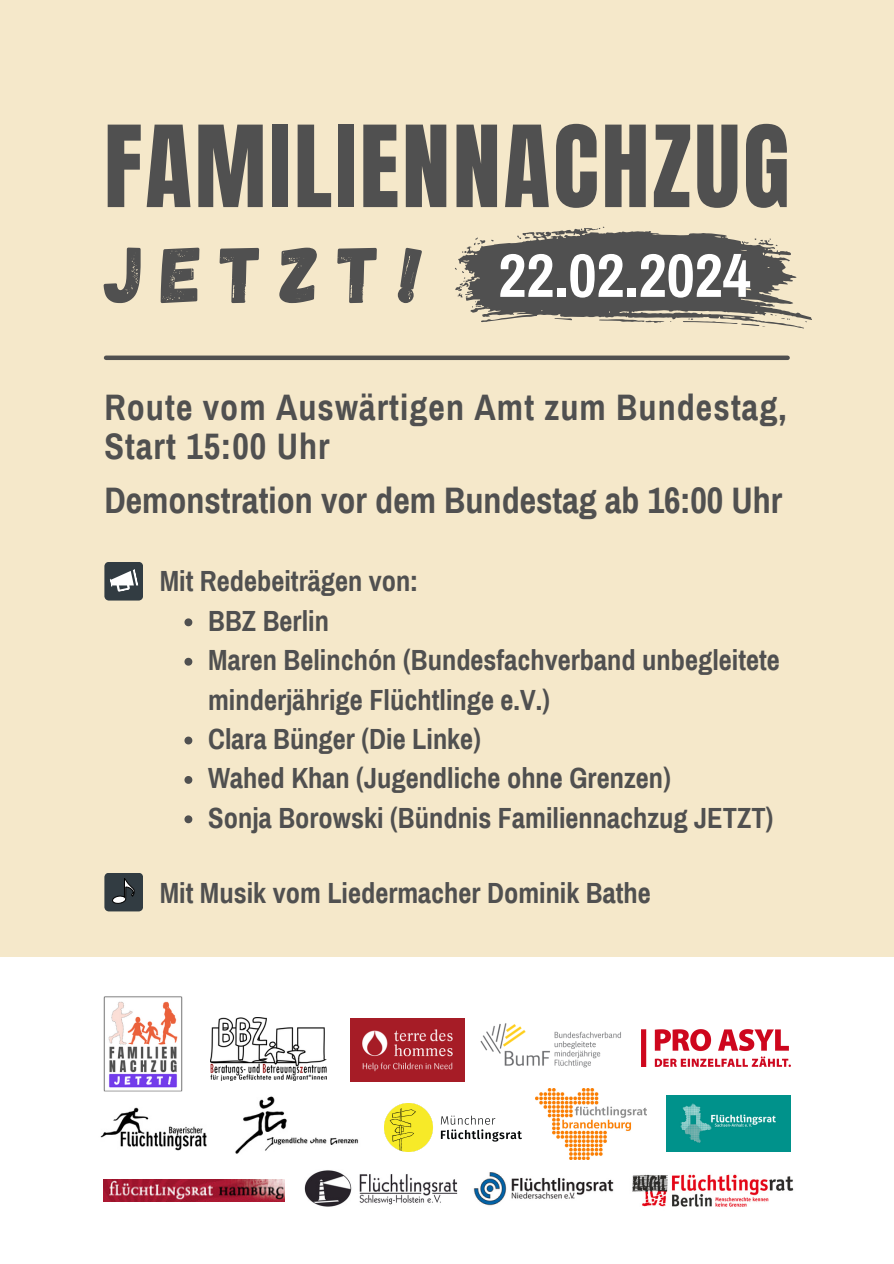
<style>
.page{position:relative;width:894px;height:1264px;background:#fff}
.page>*{position:absolute;margin:0;border:0;box-sizing:border-box;transform-origin:0 0}
.t1{font:96px "Anton";letter-spacing:.03em;color:#505050}
.t2{font:79.5px "Gagalin";letter-spacing:.225em;color:#505050}
.t3{font:700 61.5px "Archivo Narrow";color:#fff}
.t4{font:700 36px/39.3px "Archivo Narrow";letter-spacing:.03em;color:#505050}
.t5{font:700 36px "Archivo Narrow";color:#505050}
.t6{font:700 28.5px/39.3px "Archivo Narrow";color:#505050}
</style>
<div class="page">
<div style="left:0;top:0;width:893px;height:1263px;background:#f5e8ca"></div>
<div style="left:106px;top:355px;width:681px;height:5px;background:#505050"></div>
<div style="left:0;top:957px;width:893px;height:306px;background:#fff"></div>
<img style="left:211px;top:1017px;width:116px;height:63px">
<img style="left:304px;top:1170px;width:153px;height:36px">
<img style="left:103px;top:996px;width:80px;height:96px">
<img style="left:385px;top:1103px;width:136px;height:48px">
<img style="left:666px;top:1095px;width:124px;height:56px">
<img style="left:641px;top:1029px;width:148px;height:37px">
<img style="left:100px;top:1107px;width:107px;height:43px">
<img style="left:480px;top:1023px;width:141px;height:44px">
<img style="left:350px;top:1018px;width:114px;height:63px">
<svg style="left:104px;top:873px;width:39px;height:38px"></svg>
<svg style="left:104px;top:562px;width:39px;height:38px"></svg>
<svg style="left:455px;top:227px;width:356px;height:102px"></svg>
<img style="left:235px;top:1096px;width:124px;height:58px">
<img style="left:103px;top:1179px;width:181px;height:22px">
<img style="left:473px;top:1172px;width:141px;height:34px">
<img style="left:536px;top:1088px;width:110px;height:71px">
<img style="left:632px;top:1174px;width:162px;height:33px">
<svg style="left:184px;top:618px;width:8px;height:8px"></svg>
<svg style="left:184px;top:657px;width:8px;height:8px"></svg>
<svg style="left:184px;top:736px;width:8px;height:8px"></svg>
<svg style="left:184px;top:776px;width:8px;height:7px"></svg>
<svg style="left:184px;top:815px;width:8px;height:8px"></svg>
<p class="t1" style="left:104px;top:98px;width:687px">FAMILIENNACHZUG</p>
<p class="t2" style="left:104px;top:223px;width:320px">JETZT!</p>
<h5 class="t3" style="left:498px;top:243px;width:254px">22.02.2024</h5>
<p class="t4" style="left:104px;top:388px;width:683px">Route vom Auswärtigen Amt zum Bundestag,<br>Start 15:00 Uhr</p>
<p class="t5" style="left:104px;top:481px;width:679px">Demonstration vor dem Bundestag ab 16:00 Uhr</p>
<p class="t6" style="left:160px;top:562px;width:260px">Mit Redebeiträgen von:</p>
<p class="t6" style="left:208px;top:601px;width:122px">BBZ Berlin</p>
<p class="t6" style="left:208px;top:641px;width:573px">Maren Belinchón (Bundesfachverband unbegleitete minderjährige Flüchtlinge e.V.)</p>
<p class="t6" style="left:208px;top:719px;width:274px">Clara Bünger (Die Linke)</p>
<p class="t6" style="left:208px;top:759px;width:464px">Wahed Khan (Jugendliche ohne Grenzen)</p>
<p class="t6" style="left:208px;top:798px;width:566px">Sonja Borowski (Bündnis Familiennachzug JETZT)</p>
<p class="t6" style="left:160px;top:873px;width:492px">Mit Musik vom Liedermacher Dominik Bathe</p>
</div>
